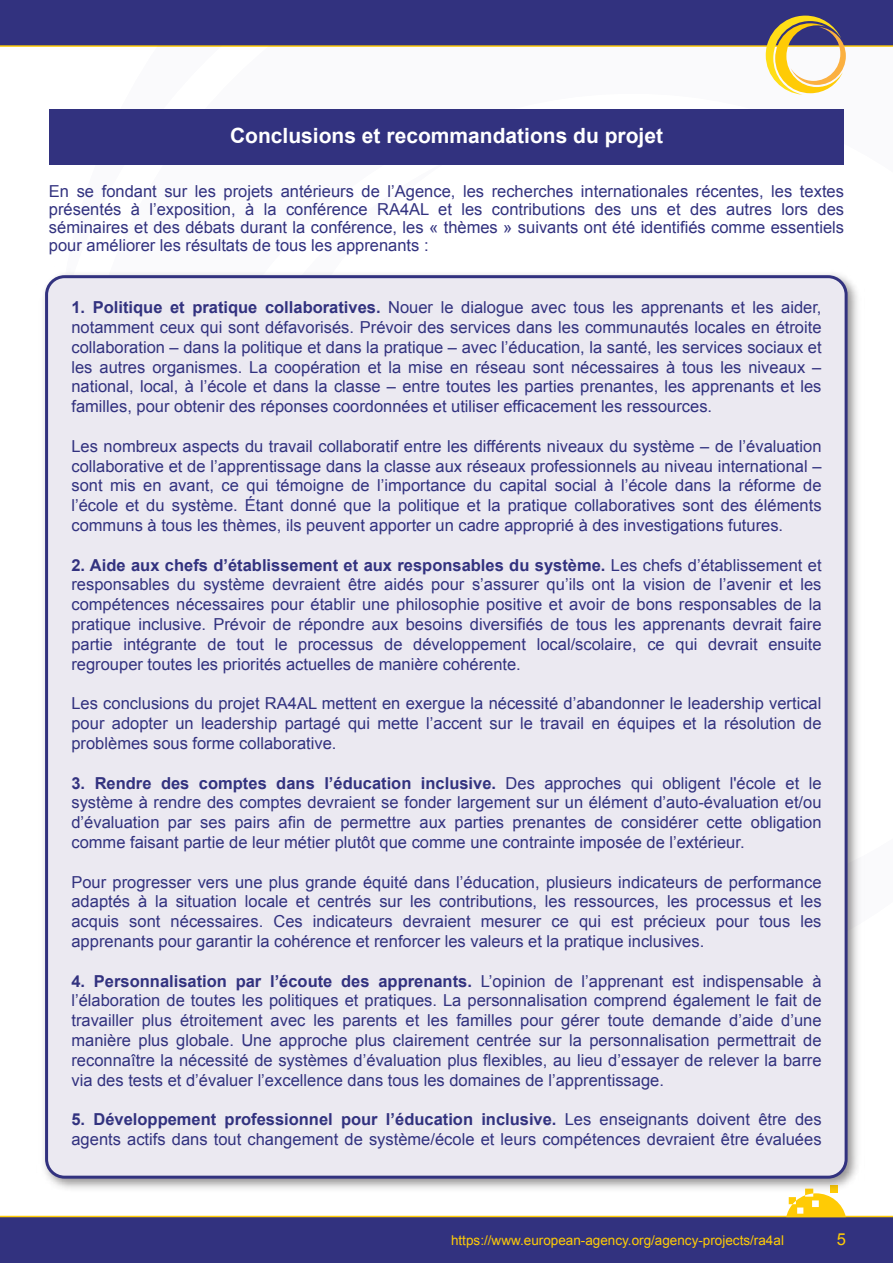
<style>
.page{position:relative;width:893px;height:1263px;background:#fff}
.page>*{position:absolute;margin:0;border:0;box-sizing:border-box;transform-origin:0 0}
.t1{font:700 21px "Arial";color:#fff}
.t2{font:16.5px/19.8px "Arial";color:#32327f;text-align:justify}
.t3{font:16.5px "Arial";color:#ffcb05}
.t4{font:13.5px "Arial";color:#ffcb05}
.s1{font-weight:700}
</style>
<div class="page">
<div style="left:0;top:0;width:893px;height:46px;background:#32327f"></div>
<div style="left:0;top:1216px;width:893px;height:47px;background:#32327f"></div>
<hr style="left:0;top:45px;width:893px;height:2px;background:#ffcb05">
<svg style="left:786px;top:1196px;width:60px;height:20px"></svg>
<hr style="left:0;top:1216px;width:893px;height:1px;background:#ffcb05">
<svg style="left:766px;top:16px;width:80px;height:79px"></svg>
<div style="left:49px;top:110px;width:794px;height:55px;background:#32327f"></div>
<img style="left:44px;top:272px;width:815px;height:924px">
<div style="left:47px;top:277px;width:799px;height:900px;background:#ebe9f1;border-radius:18px"></div>
<p class="t1" style="left:230px;top:122px;width:434px">Conclusions et recommandations du projet</p>
<p class="t2" style="left:49px;top:183px;width:797px;line-height:18px">En se fondant sur les projets antérieurs de l’Agence, les recherches internationales récentes, les textes présentés à l’exposition, à la conférence RA4AL et les contributions des uns et des autres lors des séminaires et des débats durant la conférence, les « thèmes » suivants ont été identifiés comme essentiels pour améliorer les résultats de tous les apprenants :</p>
<p class="t2" style="left:71px;top:298px;width:752px"><span class="s1">1. Politique et pratique collaboratives.</span> Nouer le dialogue avec tous les apprenants et les aider, notamment ceux qui sont défavorisés. Prévoir des services dans les communautés locales en étroite collaboration – dans la politique et dans la pratique – avec l’éducation, la santé, les services sociaux et les autres organismes. La coopération et la mise en réseau sont nécessaires à tous les niveaux – national, local, à l’école et dans la classe – entre toutes les parties prenantes, les apprenants et les familles, pour obtenir des réponses coordonnées et utiliser efficacement les ressources.</p>
<p class="t2" style="left:71px;top:436px;width:752px">Les nombreux aspects du travail collaboratif entre les différents niveaux du système – de l’évaluation collaborative et de l’apprentissage dans la classe aux réseaux professionnels au niveau international – sont mis en avant, ce qui témoigne de l’importance du capital social à l’école dans la réforme de l’école et du système. Étant donné que la politique et la pratique collaboratives sont des éléments communs à tous les thèmes, ils peuvent apporter un cadre approprié à des investigations futures.</p>
<p class="t2" style="left:71px;top:555px;width:752px"><span class="s1">2. Aide aux chefs d’établissement et aux responsables du système.</span> Les chefs d’établissement et responsables du système devraient être aidés pour s’assurer qu’ils ont la vision de l’avenir et les compétences nécessaires pour établir une philosophie positive et avoir de bons responsables de la pratique inclusive. Prévoir de répondre aux besoins diversifiés de tous les apprenants devrait faire partie intégrante de tout le processus de développement local/scolaire, ce qui devrait ensuite regrouper toutes les priorités actuelles de manière cohérente.</p>
<p class="t2" style="left:71px;top:694px;width:752px">Les conclusions du projet RA4AL mettent en exergue la nécessité d’abandonner le leadership vertical pour adopter un leadership partagé qui mette l’accent sur le travail en équipes et la résolution de problèmes sous forme collaborative.</p>
<p class="t2" style="left:71px;top:773px;width:752px"><span class="s1">3. Rendre des comptes dans l’éducation inclusive.</span> Des approches qui obligent l'école et le système à rendre des comptes devraient se fonder largement sur un élément d’auto-évaluation et/ou d’évaluation par ses pairs afin de permettre aux parties prenantes de considérer cette obligation comme faisant partie de leur métier plutôt que comme une contrainte imposée de l’extérieur.</p>
<p class="t2" style="left:71px;top:872px;width:752px">Pour progresser vers une plus grande équité dans l’éducation, plusieurs indicateurs de performance adaptés à la situation locale et centrés sur les contributions, les ressources, les processus et les acquis sont nécessaires. Ces indicateurs devraient mesurer ce qui est précieux pour tous les apprenants pour garantir la cohérence et renforcer les valeurs et la pratique inclusives.</p>
<p class="t2" style="left:71px;top:971px;width:752px"><span class="s1">4. Personnalisation par l’écoute des apprenants.</span> L’opinion de l’apprenant est indispensable à l’élaboration de toutes les politiques et pratiques. La personnalisation comprend également le fait de travailler plus étroitement avec les parents et les familles pour gérer toute demande d’aide d’une manière plus globale. Une approche plus clairement centrée sur la personnalisation permettrait de reconnaître la nécessité de systèmes d’évaluation plus flexibles, au lieu d’essayer de relever la barre via des tests et d’évaluer l’excellence dans tous les domaines de l’apprentissage.</p>
<p class="t2" style="left:71px;top:1109px;width:752px"><span class="s1">5. Développement professionnel pour l’éducation inclusive.</span> Les enseignants doivent être des agents actifs dans tout changement de système/école et leurs compétences devraient être évaluées</p>
<p class="t4" style="left:451px;top:1231px;width:334px">https://www.european-agency.org/agency-projects/ra4al</p>
<p class="t3" style="left:837px;top:1228px;width:11px">5</p>
</div>
